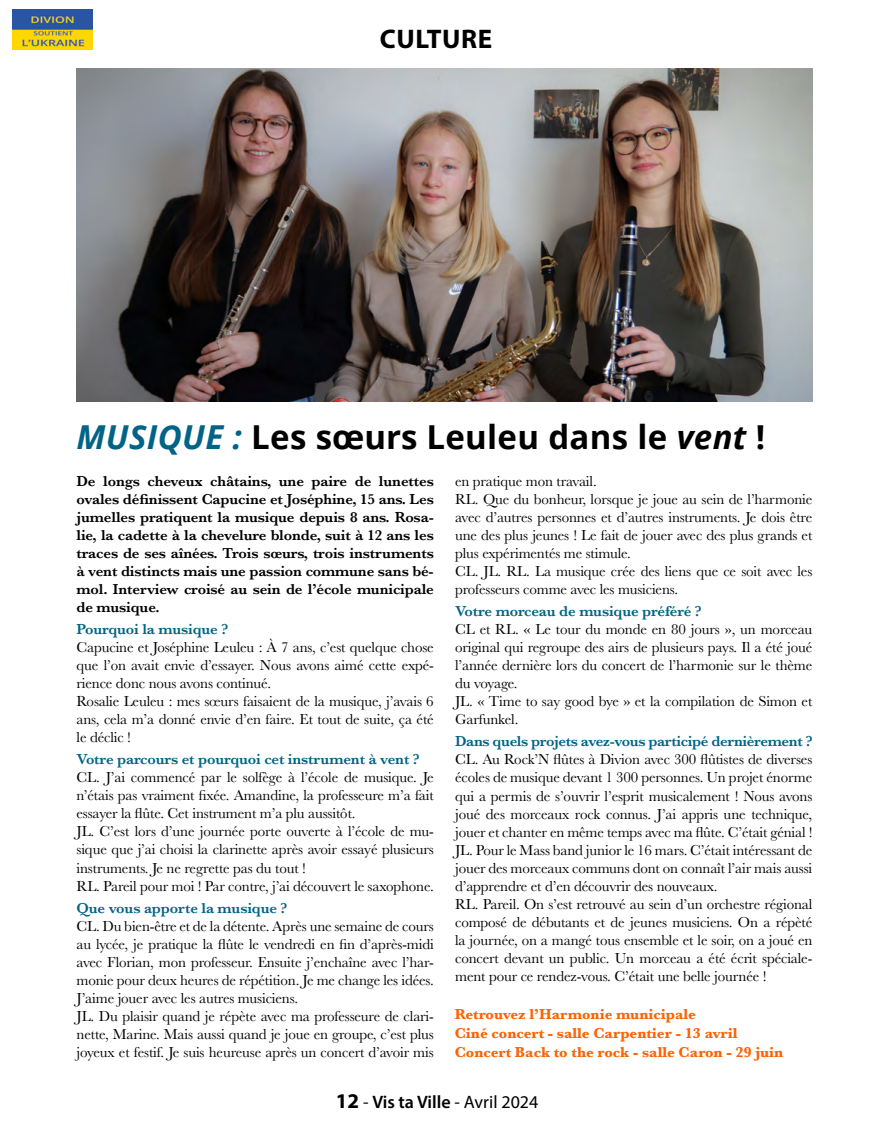
<style>
.page{position:relative;width:872px;height:1127px;background:#fff}
.page>*{position:absolute;margin:0;border:0;box-sizing:border-box;transform-origin:0 0}
.t1{font:700 33px "Open Sans";letter-spacing:.01em;color:#000}
.t2{font:700 27px "Myriad Pro";letter-spacing:.02em;color:#000}
.t3{font:18px "Myriad Pro";color:#000}
.t4{font:15px/18px "Baskerville";letter-spacing:-.01em;color:#000}
.t5{font:600 15px/18px "Baskerville";letter-spacing:-.01em;color:#000;text-align:justify}
.t6{font:600 15px "Baskerville";letter-spacing:-.01em;color:#016486}
.t7{font:700 15px/18.8px "Baskerville";color:#fc6303}
.s1{font-style:italic;color:#016486}
.s2{font-style:italic}
.s3{font-weight:700;font-size:21px}
.s4{font-weight:600}
</style>
<div class="page">
<img style="left:13px;top:10px;width:80px;height:39px">
<img style="left:77px;top:68px;width:735px;height:334px">
<h2 class="t2" style="left:380px;top:21px;width:114px">CULTURE</h2>
<h1 class="t1" style="left:77px;top:414px;width:690px"><span class="s1">MUSIQUE :</span> Les sœurs Leuleu dans le <span class="s2">vent</span> !</h1>
<p class="t5" style="left:77px;top:472px;width:359px">De longs cheveux châtains, une paire de lunettes ovales définissent Capucine et Joséphine, 15 ans. Les jumelles pratiquent la musique depuis 8 ans. Rosa&shy;lie, la cadette à la chevelure blonde, suit à 12 ans les traces de ses aînées. Trois sœurs, trois instruments à vent distincts mais une passion commune sans bé&shy;mol. Interview croisé au sein de l’école municipale de musique.</p>
<p class="t6" style="left:77px;top:619px;width:153px">Pourquoi la musique ?</p>
<p class="t4" style="left:77px;top:638px;width:359px">Capucine et Joséphine Leuleu : À 7 ans, c’est quelque chose que l’on avait envie d’essayer. Nous avons aimé cette expé&shy;rience donc nous avons continué.<br>Rosalie Leuleu : mes sœurs faisaient de la musique, j’avais 6 ans, cela m’a donné envie d’en faire. Et tout de suite, ça été le déclic !</p>
<p class="t6" style="left:77px;top:749px;width:345px">Votre parcours et pourquoi cet instrument à vent ?</p>
<p class="t4" style="left:77px;top:769px;width:359px">CL. J’ai commencé par le solfège à l’école de musique. Je n’étais pas vraiment fixée. Amandine, la professeure m’a fait essayer la flûte. Cet instrument m’a plu aussitôt.<br>JL. C’est lors d’une journée porte ouverte à l’école de mu&shy;sique que j’ai choisi la clarinette après avoir essayé plusieurs instruments. Je ne regrette pas du tout !<br>RL. Pareil pour moi ! Par contre, j’ai découvert le saxophone.</p>
<p class="t6" style="left:77px;top:897px;width:212px">Que vous apporte la musique ?</p>
<p class="t4" style="left:77px;top:917px;width:359px">CL. Du bien-être et de la détente. Après une semaine de cours au lycée, je pratique la flûte le vendredi en fin d’après-midi avec Florian, mon professeur. Ensuite j’enchaîne avec l’har&shy;monie pour deux heures de répétition. Je me change les idées.<br>J’aime jouer avec les autres musiciens.<br>JL. Du plaisir quand je répète avec ma professeure de clari&shy;nette, Marine. Mais aussi quand je joue en groupe, c’est plus joyeux et festif. Je suis heureuse après un concert d’avoir mis</p>
<p class="t4" style="left:455px;top:472px;width:359px">en pratique mon travail.<br>RL. Que du bonheur, lorsque je joue au sein de l’harmonie avec d’autres personnes et d’autres instruments. Je dois être une des plus jeunes ! Le fait de jouer avec des plus grands et plus expérimentés me stimule.<br>CL. JL. RL. La musique crée des liens que ce soit avec les professeurs comme avec les musiciens.</p>
<p class="t6" style="left:455px;top:601px;width:248px">Votre morceau de musique préféré ?</p>
<p class="t4" style="left:455px;top:620px;width:359px">CL et RL. « Le tour du monde en 80 jours », un morceau original qui regroupe des airs de plusieurs pays. Il a été joué l’année dernière lors du concert de l’harmonie sur le thème du voyage.<br>JL. « Time to say good bye » et la compilation de Simon et Garfunkel.</p>
<p class="t6" style="left:455px;top:731px;width:359px">Dans quels projets avez-vous participé dernièrement ?</p>
<p class="t4" style="left:455px;top:751px;width:359px">CL. Au Rock’N flûtes à Divion avec 300 flûtistes de diverses écoles de musique devant 1 300 personnes. Un projet énorme qui a permis de s’ouvrir l’esprit musicalement ! Nous avons joué des morceaux rock connus. J’ai appris une technique, jouer et chanter en même temps avec ma flûte. C’était génial !<br>JL. Pour le Mass band junior le 16 mars. C’était intéressant de jouer des morceaux communs dont on connaît l’air mais aussi d’apprendre et d’en découvrir des nouveaux.<br>RL. Pareil. On s’est retrouvé au sein d’un orchestre régional composé de débutants et de jeunes musiciens. On a répèté la journée, on a mangé tous ensemble et le soir, on a joué en concert devant un public. Un morceau a été écrit spéciale&shy;ment pour ce rendez-vous. C’était une belle journée !</p>
<p class="t7" style="left:455px;top:1005px;width:330px">Retrouvez l’Harmonie municipale<br>Ciné concert - salle Carpentier - 13 avril<br>Concert Back to the rock - salle Caron - 29 juin</p>
<p class="t3" style="left:336px;top:1090px;width:204px"><span class="s3">12</span> - <span class="s4">Vis ta Ville</span> - Avril 2024</p>
</div>
